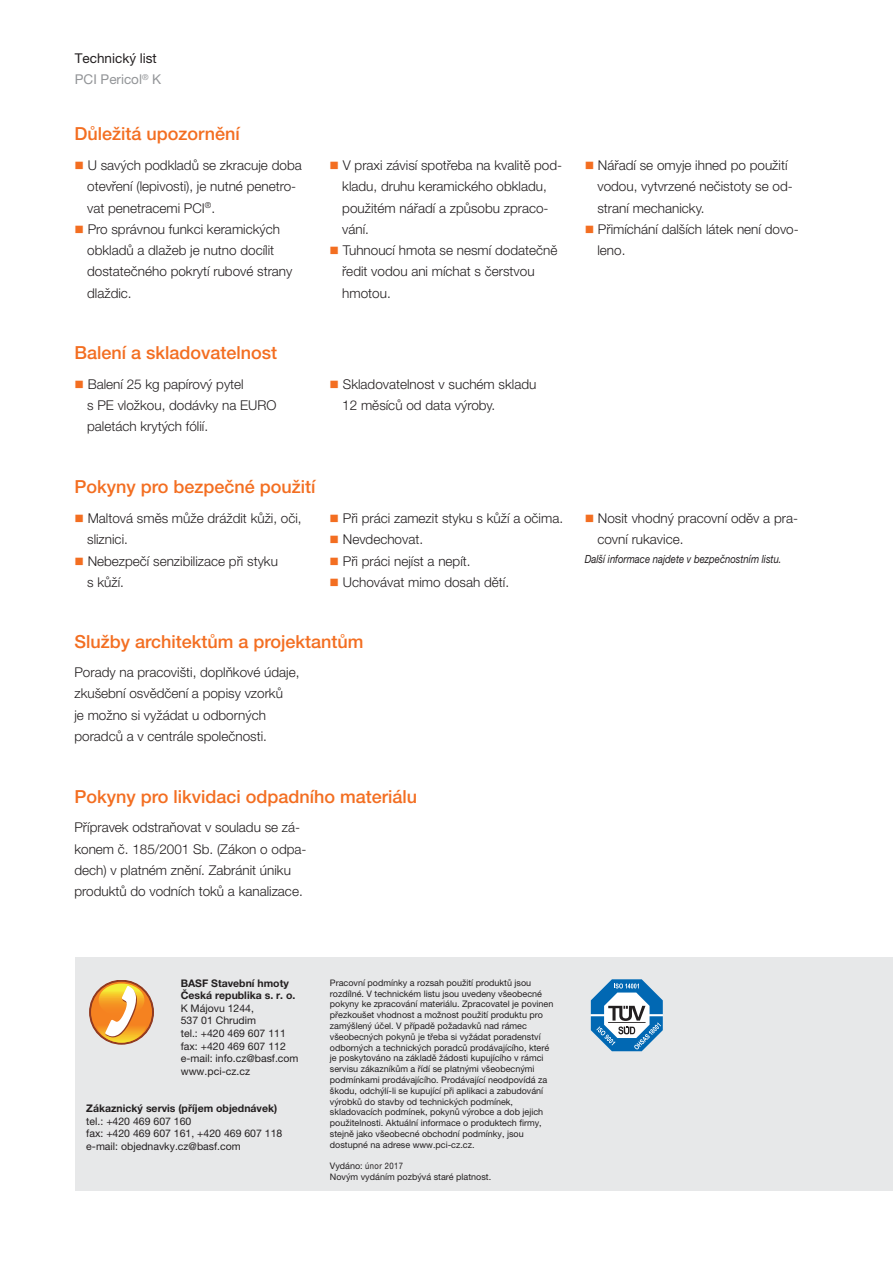
<style>
.page{position:relative;width:893px;height:1263px;background:#fff}
.page>*{position:absolute;margin:0;border:0;box-sizing:border-box;transform-origin:0 0}
.t1{font:500 18px "Helvetica Neue LT Pro";color:#f36e21}
.t2{font:300 13.5px/21.3px "Helvetica Neue LT Pro";color:#231f20}
.t3{font:13.5px/21.3px "Helvetica Neue LT Pro";color:#231f20}
.t4{font:italic 11.25px "Helvetica Neue LT Pro";color:#231f20;scale:.85 1}
.t5{font:10.5px/12.6px "Helvetica Neue LT Pro";color:#231f20}
.t6{font:700 10.5px/12.6px "Helvetica Neue LT Pro";color:#231f20}
.t7{font:9px/10.8px "Helvetica Neue LT Pro";color:#231f20}
.s1{color:#939598}
.s2{color:#f36e21}
</style>
<div class="page">
<div style="left:75px;top:957px;width:818px;height:234px;background:#e7e8e9"></div>
<svg style="left:90px;top:980px;width:64px;height:64px"></svg>
<svg style="left:591px;top:979px;width:72px;height:72px"></svg>
<p class="t3" style="left:75px;top:49px;width:88px">Technický list<br><span class="s1">PCI Pericol</span><sup>®</sup> <span class="s1">K</span></p>
<h1 class="t1" style="left:74px;top:128px;width:167px">Důležitá upozornění</h1>
<p class="t2" style="left:87px;top:156px;width:216px;text-indent:-13px"><span class="s2">■</span> U savých podkladů se zkracuje doba otevření (lepivosti), je nutné penetro&shy;vat penetracemi PCI<sup>®</sup>.</p>
<p class="t2" style="left:87px;top:220px;width:207px;text-indent:-13px"><span class="s2">■</span> Pro správnou funkci keramických obkladů a dlažeb je nutno docílit dostatečného pokrytí rubové strany dlaždic.</p>
<h1 class="t1" style="left:74px;top:346px;width:204px">Balení a skladovatelnost</h1>
<p class="t2" style="left:342px;top:156px;width:221px;text-indent:-13px"><span class="s2">■</span> V praxi závisí spotřeba na kvalitě pod&shy;kladu, druhu keramického obkladu, použitém nářadí a způsobu zpraco&shy;vání.</p>
<p class="t2" style="left:342px;top:241px;width:217px;text-indent:-13px"><span class="s2">■</span> Tuhnoucí hmota se nesmí dodatečně ředit vodou ani míchat s čerstvou hmotou.</p>
<p class="t2" style="left:87px;top:375px;width:191px;text-indent:-13px"><span class="s2">■</span> Balení 25 kg papírový pytel<br>s PE vložkou, dodávky na EURO paletách krytých fólií.</p>
<p class="t2" style="left:342px;top:375px;width:196px;text-indent:-13px"><span class="s2">■</span> Skladovatelnost v suchém skladu<br>12 měsíců od data výroby.</p>
<h1 class="t1" style="left:74px;top:481px;width:243px">Pokyny pro bezpečné použití</h1>
<p class="t2" style="left:87px;top:509px;width:216px;text-indent:-13px"><span class="s2">■</span> Maltová směs může dráždit kůži, oči, sliznici.</p>
<p class="t2" style="left:87px;top:551px;width:192px;text-indent:-13px"><span class="s2">■</span> Nebezpečí senzibilizace při styku s kůží.</p>
<p class="t2" style="left:330px;top:509px;width:235px"><span class="s2">■</span> Při práci zamezit styku s kůží a očima.</p>
<p class="t2" style="left:330px;top:530px;width:95px"><span class="s2">■</span> Nevdechovat.</p>
<p class="t2" style="left:330px;top:551px;width:143px"><span class="s2">■</span> Při práci nejíst a nepít.</p>
<p class="t2" style="left:330px;top:573px;width:181px"><span class="s2">■</span> Uchovávat mimo dosah dětí.</p>
<h1 class="t1" style="left:74px;top:635px;width:291px">Služby architektům a projektantům</h1>
<p class="t2" style="left:74px;top:663px;width:227px">Porady na pracovišti, doplňkové údaje, zkušební osvědčení a popisy vzorků<br>je možno si vyžádat u odborných poradců a v centrále společnosti.</p>
<h1 class="t1" style="left:74px;top:790px;width:344px">Pokyny pro likvidaci odpadního materiálu</h1>
<p class="t2" style="left:74px;top:818px;width:234px">Přípravek odstraňovat v souladu se zá&shy;konem č. 185/2001 Sb. (Zákon o odpa&shy;dech) v platném znění. Zabránit úniku produktů do vodních toků a kanalizace.</p>
<p class="t2" style="left:597px;top:156px;width:197px;text-indent:-13px"><span class="s2">■</span> Nářadí se omyje ihned po použití vodou, vytvrzené nečistoty se od&shy;straní mechanicky.</p>
<p class="t2" style="left:597px;top:220px;width:203px;text-indent:-13px"><span class="s2">■</span> Přimíchání dalších látek není dovo&shy;leno.</p>
<p class="t2" style="left:597px;top:509px;width:202px;text-indent:-13px"><span class="s2">■</span> Nosit vhodný pracovní oděv a pra&shy;covní rukavice.</p>
<p class="t4" style="left:585px;top:555px;width:233px">Další informace najdete v bezpečnostním listu.</p>
<p class="t6" style="left:181px;top:977px;width:116px">BASF Stavební hmoty<br>Česká republika s. r. o.</p>
<p class="t5" style="left:181px;top:1003px;width:119px">K Májovu 1244,<br>537 01 Chrudim<br>tel.: +420 469 607 111 fax: +420 469 607 112 e-mail: info.cz@basf.com www.pci-cz.cz</p>
<p class="t6" style="left:86px;top:1103px;width:192px">Zákaznický servis (příjem objednávek)</p>
<p class="t5" style="left:86px;top:1116px;width:198px">tel.: +420 469 607 160<br>fax: +420 469 607 161, +420 469 607 118 e-mail: objednavky.cz@basf.com</p>
<p class="t7" style="left:330px;top:978px;width:225px">Pracovní podmínky a rozsah použití produktů jsou rozdílné. V technickém listu jsou uvedeny všeobecné pokyny ke zpracování materiálu. Zpracovatel je povinen přezkoušet vhodnost a možnost použití produktu pro zamýšlený účel. V případě požadavků nad rámec všeobecných pokynů je třeba si vyžádat poradenství odborných a technických poradců prodávajícího, které je poskytováno na základě žádosti kupujícího v rámci servisu zákazníkům a řídí se platnými všeobecnými podmínkami prodávajícího. Prodávající neodpovídá za škodu, odchýlí-li se kupující při aplikaci a zabudování výrobků do stavby od technických podmínek, skladovacích podmínek, pokynů výrobce a dob jejich použitelnosti. Aktuální informace o produktech firmy, stejně jako všeobecné obchodní podmínky, jsou dostupné na adrese www.pci-cz.cz.</p>
<p class="t7" style="left:330px;top:1161px;width:163px">Vydáno: únor 2017<br>Novým vydáním pozbývá staré platnost.</p>
</div>
